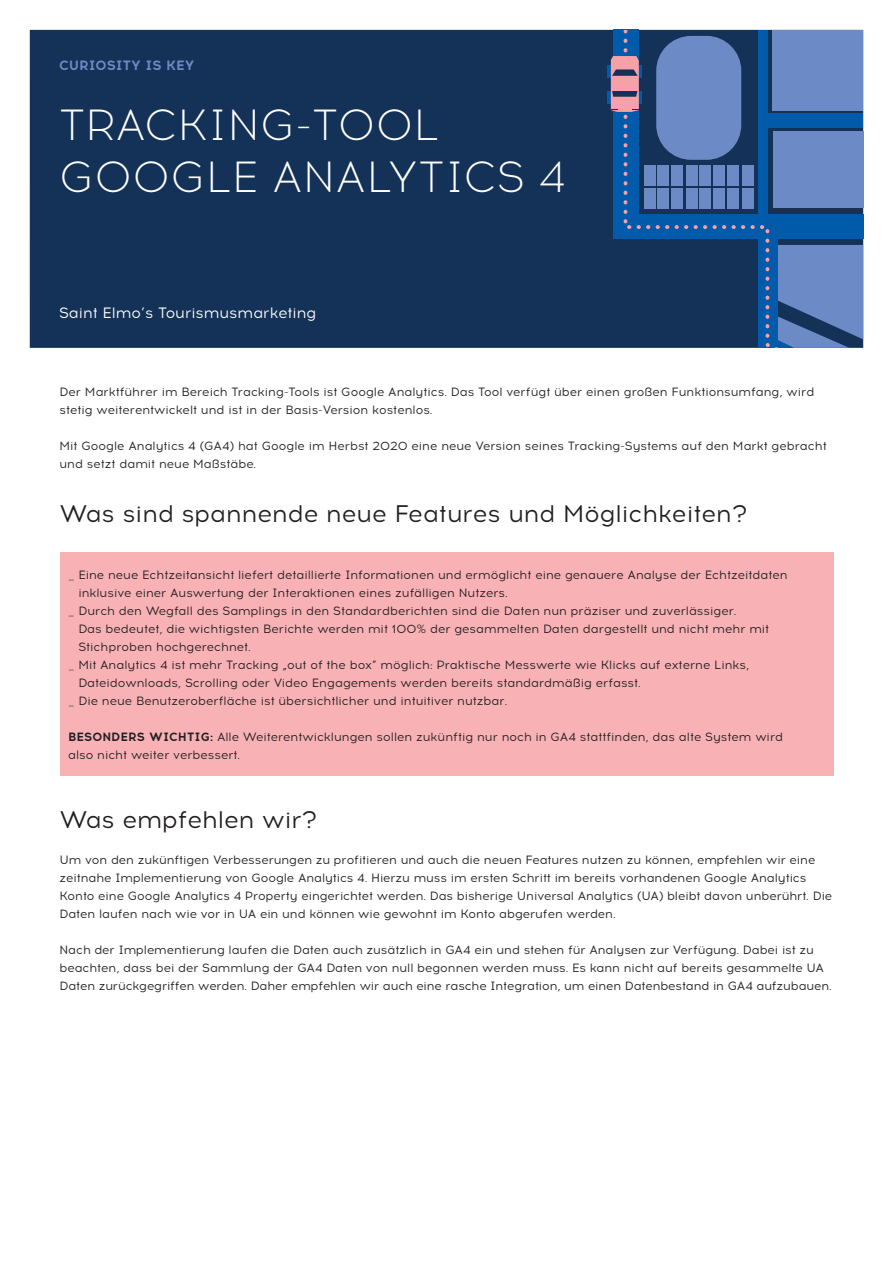
<style>
.page{position:relative;width:893px;height:1263px;background:#fff}
.page>*{position:absolute;margin:0;border:0;box-sizing:border-box;transform-origin:0 0}
.t1{font:300 43.5px/52.2px "Acrom";letter-spacing:.01em;color:#fff}
.t2{font:24px "Acrom";color:#231f20}
.t3{font:15px "Acrom";color:#fff}
.t4{font:700 13.5px "Acrom";color:#6c8bc6}
.t5{font:12px/18px "Acrom";color:#231f20}
.s1{font-weight:700}
</style>
<div class="page">
<div style="left:30px;top:30px;width:833px;height:318px;background:#143257"></div>
<div style="left:613px;top:30px;width:26px;height:192px;background:#015aaa"></div>
<div style="left:613px;top:215px;width:250px;height:24px;background:#015aaa"></div>
<svg style="left:624px;top:30px;width:239px;height:318px"></svg>
<svg style="left:607px;top:91px;width:35px;height:12px"></svg>
<svg style="left:607px;top:65px;width:35px;height:13px"></svg>
<svg style="left:611px;top:56px;width:28px;height:56px;background:#c78a97"></svg>
<div style="left:60px;top:553px;width:773px;height:223px;background:#f8b2b6"></div>
<p class="t4" style="left:59px;top:55px;width:137px">CURIOSITY IS KEY</p>
<h1 class="t1" style="left:59px;top:101px;width:508px">TRACKING-TOOL<br>GOOGLE ANALYTICS 4</h1>
<p class="t3" style="left:59px;top:303px;width:259px">Saint Elmo’s Tourismusmarketing</p>
<p class="t5" style="left:60px;top:383px;width:756px">Der Marktführer im Bereich Tracking-Tools ist Google Analytics. Das Tool verfügt über einen großen Funktionsumfang, wird stetig weiterentwickelt und ist in der Basis-Version kostenlos.</p>
<p class="t5" style="left:60px;top:437px;width:769px">Mit Google Analytics 4 (GA4) hat Google im Herbst 2020 eine neue Version seines Tracking-Systems auf den Markt gebracht und setzt damit neue Maßstäbe.</p>
<h2 class="t2" style="left:60px;top:498px;width:689px">Was sind spannende neue Features und Möglichkeiten?</h2>
<p class="t5" style="left:68px;top:566px;width:721px">_ Eine neue Echtzeitansicht liefert detaillierte Informationen und ermöglicht eine genauere Analyse der Echtzeitdaten</p>
<p class="t5" style="left:78px;top:584px;width:431px">inklusive einer Auswertung der Interaktionen eines zufälligen Nutzers.</p>
<p class="t5" style="left:68px;top:602px;width:670px">_ Durch den Wegfall des Samplings in den Standardberichten sind die Daten nun präziser und zuverlässiger.</p>
<p class="t5" style="left:78px;top:620px;width:692px">Das bedeutet, die wichtigsten Berichte werden mit 100% der gesammelten Daten dargestellt und nicht mehr mit</p>
<p class="t5" style="left:78px;top:638px;width:174px">Stichproben hochgerechnet.</p>
<p class="t5" style="left:68px;top:656px;width:683px">_ Mit Analytics 4 ist mehr Tracking „out of the box” möglich: Praktische Messwerte wie Klicks auf externe Links,</p>
<p class="t5" style="left:78px;top:674px;width:564px">Dateidownloads, Scrolling oder Video Engagements werden bereits standardmäßig erfasst.</p>
<p class="t5" style="left:68px;top:692px;width:441px">_ Die neue Benutzeroberfläche ist übersichtlicher und intuitiver nutzbar.</p>
<p class="t5" style="left:68px;top:728px;width:717px"><span class="s1">BESONDERS WICHTIG:</span> Alle Weiterentwicklungen sollen zukünftig nur noch in GA4 stattfinden, das alte System wird also nicht weiter verbessert.</p>
<h2 class="t2" style="left:60px;top:804px;width:259px">Was empfehlen wir?</h2>
<p class="t5" style="left:60px;top:851px;width:774px">Um von den zukünftigen Verbesserungen zu profitieren und auch die neuen Features nutzen zu können, empfehlen wir eine zeitnahe Implementierung von Google Analytics 4. Hierzu muss im ersten Schritt im bereits vorhandenen Google Analytics Konto eine Google Analytics 4 Property eingerichtet werden. Das bisherige Universal Analytics (UA) bleibt davon unberührt. Die Daten laufen nach wie vor in UA ein und können wie gewohnt im Konto abgerufen werden.</p>
<p class="t5" style="left:60px;top:941px;width:774px">Nach der Implementierung laufen die Daten auch zusätzlich in GA4 ein und stehen für Analysen zur Verfügung. Dabei ist zu beachten, dass bei der Sammlung der GA4 Daten von null begonnen werden muss. Es kann nicht auf bereits gesammelte UA<br>Daten zurückgegriffen werden. Daher empfehlen wir auch eine rasche Integration, um einen Datenbestand in GA4 aufzubauen.</p>
</div>
